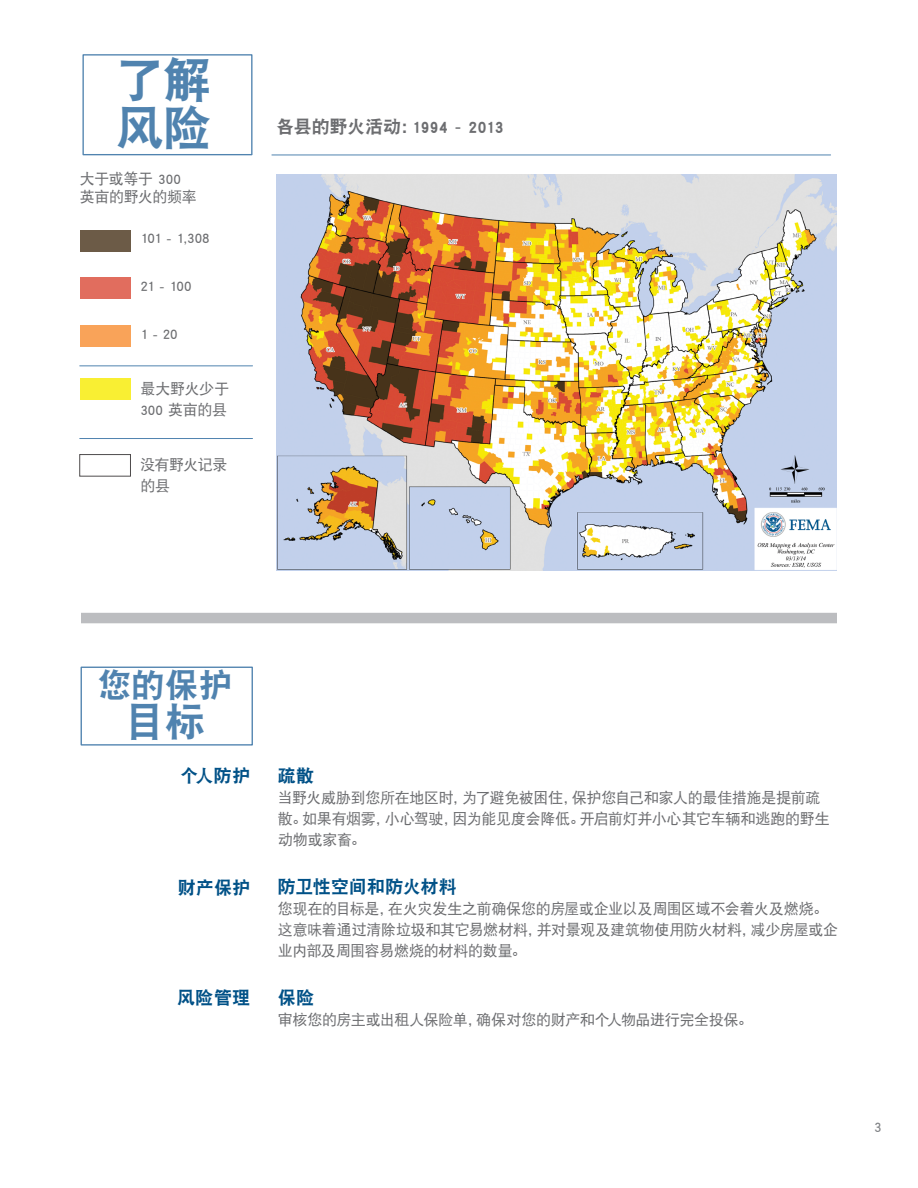
<style>
.page{position:relative;width:918px;height:1188px;background:#fff}
.page>*{position:absolute;margin:0;border:0;box-sizing:border-box;transform-origin:0 0}
.t1{font:48px/48px "DF Hei GB W9";color:#5083af}
.t2{font:40.35px "DF Hei GB W9";color:#5083af}
.t3{font:33.6px "DF Hei GB W9";color:#5083af}
.t4{font:18px "DF Hei GB W9";letter-spacing:-.01em;color:#6c6d70}
.t5{font:18px "DF Hei GB W9";letter-spacing:.015em;color:#005187}
.t6{font:18px "DF Hei GB W9";letter-spacing:-.015em;color:#005187}
.t7{font:15px/21px "DF Hei GB W5";letter-spacing:-.02em;color:#6c6d70}
.t8{font:15px "DF Hei GB W5";color:#808285}
.s1{font-family:"Bitstream Vera Sans"}
</style>
<div class="page">
<div style="left:82px;top:54px;width:171px;height:101px;border:1px solid #5083af"></div>
<div style="left:81px;top:613px;width:756px;height:10px;background:#bcbdc0"></div>
<div style="left:81px;top:667px;width:172px;height:79px;border:1px solid #5083af"></div>
<img style="left:276px;top:175px;width:561px;height:396px">
<div style="left:80px;top:230px;width:50px;height:22px;background:#6c5b47"></div>
<div style="left:80px;top:278px;width:50px;height:21px;background:#e16d5e"></div>
<div style="left:80px;top:325px;width:50px;height:21px;background:#f9a359"></div>
<div style="left:80px;top:378px;width:50px;height:21px;background:#f9ef33"></div>
<div style="left:79px;top:454px;width:52px;height:23px;border:1px solid #231f20"></div>
<hr style="left:272px;top:155px;width:559px;height:1px;background:#5083af">
<hr style="left:80px;top:365px;width:173px;height:1px;background:#5083af">
<hr style="left:80px;top:438px;width:173px;height:1px;background:#5083af">
<p class="t1" style="left:116px;top:55px;width:97px">了解风险</p>
<p class="t7" style="left:80px;top:169px;width:119px;line-height:18px">大于或等于 300英亩的野火的频率</p>
<p class="t7" style="left:140px;top:227px;width:71px">101 - 1,308</p>
<p class="t7" style="left:140px;top:275px;width:53px">21 - 100</p>
<p class="t7" style="left:140px;top:323px;width:39px">1 - 20</p>
<p class="t7" style="left:140px;top:378px;width:90px">最大野火少于<br>300 英亩的县</p>
<p class="t7" style="left:140px;top:454px;width:89px">没有野火记录的县</p>
<p class="t4" style="left:276px;top:117px;width:229px">各县的野火活动：1994 <span class="s1">-</span> 2013</p>
<p class="t3" style="left:98px;top:666px;width:136px">您的保护</p>
<p class="t2" style="left:124px;top:699px;width:82px">目标</p>
<p class="t5" style="left:181px;top:766px;width:71px">个人防护</p>
<p class="t5" style="left:278px;top:766px;width:38px">疏散</p>
<p class="t7" style="left:278px;top:787px;width:553px">当野火威胁到您所在地区时，为了避免被困住，保护您自己和家人的最佳措施是提前疏散。如果有烟雾，小心驾驶，因为能见度会降低。开启前灯并小心其它车辆和逃跑的野生动物或家畜。</p>
<p class="t5" style="left:178px;top:878px;width:74px">财产保护</p>
<p class="t6" style="left:278px;top:877px;width:180px">防卫性空间和防火材料</p>
<p class="t7" style="left:278px;top:898px;width:562px">您现在的目标是，在火灾发生之前确保您的房屋或企业以及周围区域不会着火及燃烧。这意味着通过清除垃圾和其它易燃材料，并对景观及建筑物使用防火材料，减少房屋或企业内部及周围容易燃烧的材料的数量。</p>
<p class="t5" style="left:177px;top:988px;width:75px">风险管理</p>
<p class="t5" style="left:278px;top:988px;width:38px">保险</p>
<p class="t7" style="left:278px;top:1009px;width:476px">审核您的房主或出租人保险单，确保对您的财产和个人物品进行完全投保。</p>
<p class="t8" style="left:874px;top:1119px;width:9px">3</p>
</div>
